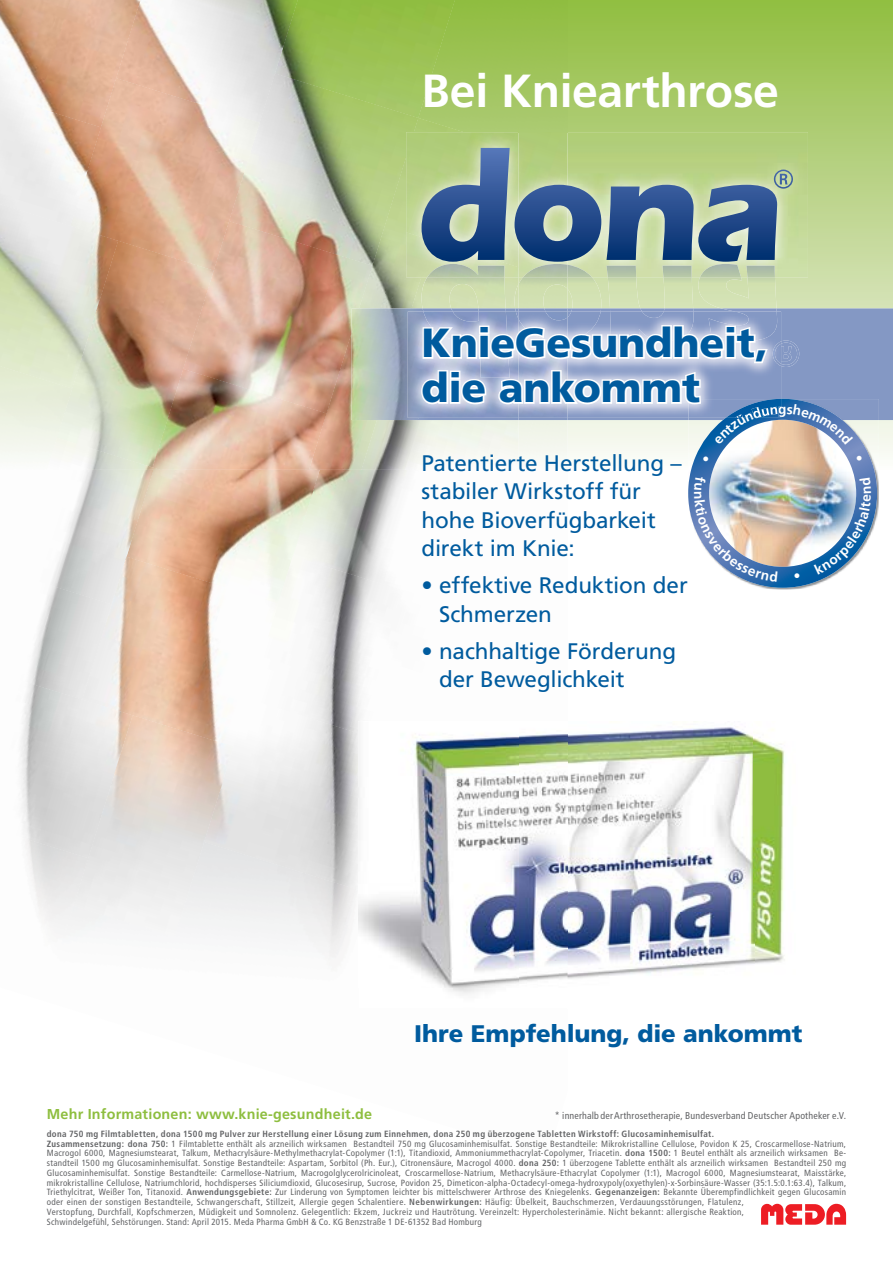
<style>
.page{position:relative;width:893px;height:1263px;background:#fff}
.page>*{position:absolute;margin:0;border:0;box-sizing:border-box;transform-origin:0 0}
.t1{font:700 46.35px "Frutiger";letter-spacing:-.01em;color:#fff}
.t2{font:900 40.65px/45px "Frutiger";letter-spacing:-.005em;color:#005b9e}
.t3{font:900 24px "Frutiger";color:#005b9e}
.t4{font:22.5px/28.5px "Frutiger";letter-spacing:-.005em;color:#005b9e}
.t5{font:700 14.4px "Frutiger";letter-spacing:.015em;color:#8ebe3f}
.t6{font:condensed 9.9px "Frutiger";letter-spacing:.02em;color:#636466}
.t7{font:condensed 9px/9.8px "Frutiger";letter-spacing:.03em;color:#636466}
.s1{font-weight:700}
</style>
<div class="page">
<svg style="left:567px;top:0;width:326px;height:455px"></svg>
<img style="left:455px;top:0;width:112px;height:132px">
<img style="left:506px;top:277px;width:13px;height:31px">
<img style="left:320px;top:470px;width:88px;height:86px">
<img style="left:154px;top:470px;width:166px;height:86px">
<img style="left:56px;top:470px;width:98px;height:99px">
<img style="left:278px;top:556px;width:107px;height:165px">
<img style="left:82px;top:556px;width:196px;height:159px">
<img style="left:30px;top:569px;width:82px;height:105px">
<img style="left:204px;top:699px;width:155px;height:181px">
<img style="left:20px;top:674px;width:113px;height:156px">
<img style="left:73px;top:715px;width:161px;height:191px">
<img style="left:356px;top:880px;width:3px;height:49px">
<img style="left:160px;top:842px;width:196px;height:116px">
<img style="left:24px;top:830px;width:64px;height:91px">
<div style="left:48px;top:906px;width:127px;height:52px;background:#f6f6f7"></div>
<img style="left:298px;top:0;width:157px;height:118px">
<img style="left:141px;top:0;width:157px;height:78px">
<img style="left:0;top:0;width:141px;height:96px">
<img style="left:229px;top:73px;width:189px;height:148px">
<img style="left:309px;top:118px;width:156px;height:352px">
<img style="left:70px;top:78px;width:190px;height:163px">
<img style="left:0;top:96px;width:101px;height:108px">
<img style="left:183px;top:221px;width:190px;height:193px">
<img style="left:0;top:204px;width:118px;height:162px">
<img style="left:57px;top:241px;width:157px;height:196px">
<img style="left:361px;top:420px;width:59px;height:50px">
<img style="left:152px;top:369px;width:175px;height:101px">
<img style="left:0;top:366px;width:72px;height:92px">
<img style="left:47px;top:437px;width:114px;height:33px">
<div style="left:877px;top:308px;width:16px;height:112px;background:#8498c4"></div>
<img style="left:351px;top:308px;width:69px;height:112px">
<img style="left:877px;top:420px;width:2px;height:35px">
<img style="left:519px;top:132px;width:289px;height:145px">
<img style="left:406px;top:132px;width:113px;height:100px">
<img style="left:406px;top:232px;width:113px;height:45px">
<svg style="left:422px;top:148px;width:371px;height:114px"></svg>
<img style="left:698px;top:277px;width:78px;height:31px">
<img style="left:608px;top:277px;width:85px;height:31px">
<img style="left:519px;top:277px;width:82px;height:31px">
<img style="left:514px;top:284px;width:5px;height:24px">
<img style="left:422px;top:277px;width:84px;height:31px">
<img style="left:523px;top:264px;width:218px;height:13px">
<img style="left:427px;top:264px;width:77px;height:13px">
<img style="left:606px;top:266px;width:169px;height:11px">
<img style="left:567px;top:727px;width:218px;height:252px">
<img style="left:519px;top:734px;width:48px;height:227px">
<img style="left:359px;top:722px;width:160px;height:266px">
<img style="left:408px;top:312px;width:12px;height:106px">
<svg style="left:761px;top:1204px;width:85px;height:21px"></svg>
<svg style="left:420px;top:308px;width:457px;height:280px"></svg>
<h1 class="t1" style="left:422px;top:64px;width:359px">Bei Kniearthrose</h1>
<h2 class="t2" style="left:422px;top:320px;width:348px">KnieGesundheit, die ankommt</h2>
<h3 class="t4" style="left:422px;top:449px;width:262px">Patentierte Herstellung – stabiler Wirkstoff für hohe Bioverfügbarkeit direkt im Knie:</h3>
<h3 class="t4" style="left:439px;top:571px;width:250px;text-indent:-18px">• effektive Reduktion der<br>Schmerzen</h3>
<h3 class="t4" style="left:439px;top:637px;width:239px;text-indent:-18px">• nachhaltige Förderung der Beweglichkeit</h3>
<h3 class="t3" style="left:414px;top:1019px;width:390px">Ihre Empfehlung, die ankommt</h3>
<h3 class="t5" style="left:47px;top:1106px;width:327px">Mehr Informationen: www.knie-gesundheit.de</h3>
<p class="t6" style="left:555px;top:1110px;width:293px">* innerhalb der Arthrosetherapie, Bundesverband Deutscher Apotheker e.V.</p>
<p class="t7" style="left:47px;top:1129px;width:801px"><span class="s1">dona 750 mg Filmtabletten, dona 1500 mg Pulver zur Herstellung einer Lösung zum Einnehmen, dona 250 mg überzogene Tabletten Wirkstoff: Glucosaminhemisulfat.<br>Zusammensetzung: dona 750:</span> 1 Filmtablette enthält als arzneilich wirksamen Bestandteil 750 mg Glucosaminhemisulfat. Sonstige Bestandteile: Mikrokristalline Cellulose, Povidon K 25, Croscarmellose-Natrium, Macrogol 6000, Magnesiumstearat, Talkum, Methacrylsäure-Methylmethacrylat-Copolymer (1:1), Titandioxid, Ammoniummethacrylat-Copolymer, Triacetin. <span class="s1">dona 1500:</span> 1 Beutel enthält als arzneilich wirksamen Be&shy;standteil 1500 mg Glucosaminhemisulfat. Sonstige Bestandteile: Aspartam, Sorbitol (Ph. Eur.), Citronensäure, Macrogol 4000. <span class="s1">dona 250:</span> 1 überzogene Tablette enthält als arzneilich wirksamen Bestandteil 250 mg Glucosaminhemisulfat. Sonstige Bestandteile: Carmellose-Natrium, Macrogolglycerolricinoleat, Croscarmellose-Natrium, Methacrylsäure-Ethacrylat Copolymer (1:1), Macrogol 6000, Magnesiumstearat, Maisstärke, mikrokristalline Cellulose, Natriumchlorid, hochdisperses Siliciumdioxid, Glucosesirup, Sucrose, Povidon 25, Dimeticon-alpha-Octadecyl-omega-hydroxypoly(oxyethylen)-x-Sorbinsäure-Wasser (35:1.5:0.1:63.4), Talkum, Triethylcitrat, Weißer Ton, Titanoxid. <span class="s1">Anwendungsgebiete:</span> Zur Linderung von Symptomen leichter bis mittelschwerer Arthrose des Kniegelenks. <span class="s1">Gegenanzeigen:</span> Bekannte Überempfindlichkeit gegen Glucosamin oder einen der sonstigen Bestandteile, Schwangerschaft, Stillzeit, Allergie gegen Schalentiere. <span class="s1">Nebenwirkungen:</span> Häufig: Übelkeit, Bauchschmerzen, Verdauungsstörungen, Flatulenz,<br>Verstopfung, Durchfall, Kopfschmerzen, Müdigkeit und Somnolenz. Gelegentlich: Ekzem, Juckreiz und Hautrötung. Vereinzelt: Hypercholesterinämie. Nicht bekannt: allergische Reaktion,<br>Schwindelgefühl, Sehstörungen. Stand: April 2015. Meda Pharma GmbH &amp; Co. KG Benzstraße 1 DE-61352 Bad Homburg</p>
</div>
